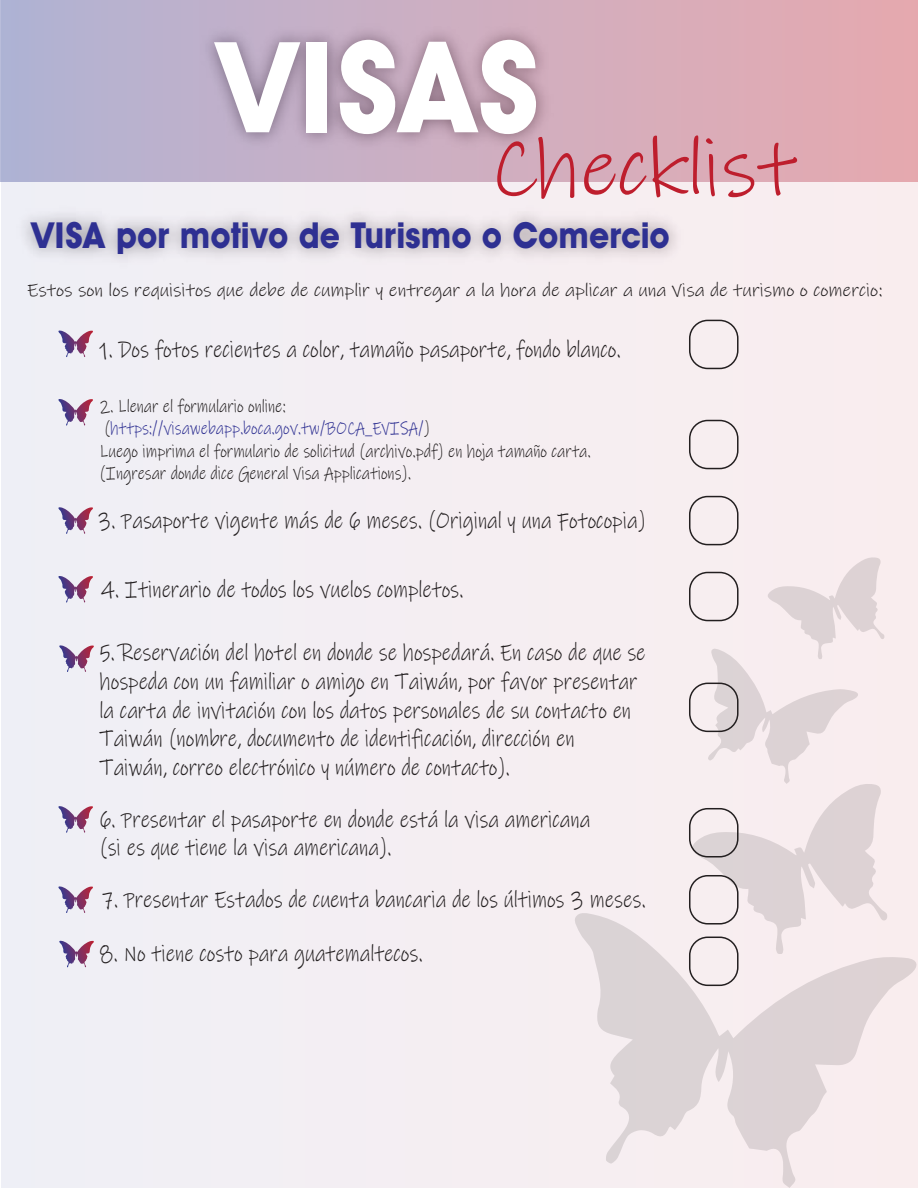
<style>
.page{position:relative;width:918px;height:1188px;background:#fff}
.page>*{position:absolute;margin:0;border:0;box-sizing:border-box;transform-origin:0 0}
.t1{font:700 127.5px "Avant Garde BQ";letter-spacing:-.01em;color:#fff;scale:.9 1}
.t2{font:82.65px "Ink Free";color:#be1e2d}
.t3{font:700 36.3px "Avant Garde BQ";color:#2e3092;scale:.9 1}
.t4{font:24px/28.8px "Ink Free";color:#231f20;scale:.83 1}
.t5{font:18.9px "Ink Free";color:#231f20}
.t6{font:18.45px/22px "Ink Free";color:#231f20;scale:.83 1}
.s1{color:#2e3092}
</style>
<div class="page">
<div style="left:2px;top:0;width:916px;height:1188px;background:#f4eef3"></div>
<svg style="left:0;top:0;width:918px;height:182px;background:#ceadbf"></svg>
<img style="left:191px;top:1px;width:371px;height:181px">
<svg style="left:575px;top:913px;width:341px;height:275px"></svg>
<svg style="left:692px;top:557px;width:195px;height:397px"></svg>
<svg style="left:58px;top:331px;width:35px;height:26px"></svg>
<svg style="left:59px;top:941px;width:35px;height:26px"></svg>
<svg style="left:58px;top:886px;width:35px;height:27px"></svg>
<svg style="left:58px;top:806px;width:35px;height:27px"></svg>
<div style="left:689px;top:320px;width:50px;height:49px;border:2px solid #231f20;border-radius:18px"></div>
<svg style="left:59px;top:645px;width:35px;height:27px"></svg>
<div style="left:689px;top:683px;width:50px;height:49px;border:2px solid #231f20;border-radius:18px"></div>
<div style="left:689px;top:808px;width:50px;height:50px;border:2px solid #231f20;border-radius:18px"></div>
<div style="left:689px;top:875px;width:50px;height:50px;border:2px solid #231f20;border-radius:18px"></div>
<div style="left:689px;top:937px;width:50px;height:49px;border:2px solid #231f20;border-radius:18px"></div>
<svg style="left:58px;top:576px;width:35px;height:27px"></svg>
<div style="left:689px;top:572px;width:50px;height:49px;border:2px solid #231f20;border-radius:18px"></div>
<svg style="left:58px;top:507px;width:35px;height:27px"></svg>
<div style="left:689px;top:496px;width:50px;height:49px;border:2px solid #231f20;border-radius:18px"></div>
<svg style="left:58px;top:399px;width:35px;height:27px"></svg>
<div style="left:689px;top:420px;width:50px;height:49px;border:2px solid #231f20;border-radius:18px"></div>
<h1 class="t1" style="left:214px;top:12px;width:362px">VISAS</h1>
<h2 class="t2" style="left:490px;top:120px;width:308px">Checklist</h2>
<h3 class="t3" style="left:31px;top:214px;width:712px">VISA por motivo de Turismo o Comercio</h3>
<p class="t5" style="left:27px;top:279px;width:857px">Estos son los requisitos que debe de cumplir y entregar a la hora de aplicar a una Visa de turismo o comercio:</p>
<p class="t4" style="left:100px;top:336px;width:629px">1. Dos fotos recientes a color, tamaño pasaporte, fondo blanco.</p>
<p class="t6" style="left:100px;top:396px;width:593px">2. Llenar el formulario online: (<span class="s1">https://visawebapp.boca.gov.tw/BOCA_EVISA/</span>)<br>Luego imprima el formulario de solicitud (archivo.pdf) en hoja tamaño carta. (Ingresar donde dice General Visa Applications).</p>
<p class="t4" style="left:97px;top:507px;width:662px">3. Pasaporte vigente más de 6 meses. (Original y una Fotocopia)</p>
<p class="t4" style="left:101px;top:575px;width:438px">4. Itinerario de todos los vuelos completos.</p>
<p class="t4" style="left:100px;top:639px;width:659px">5. Reservación del hotel en donde se hospedará. En caso de que se hospeda con un familiar o amigo en Taiwán, por favor presentar la carta de invitación con los datos personales de su contacto en Taiwán (nombre, documento de identificación, dirección en Taiwán, correo electrónico y número de contacto).</p>
<p class="t4" style="left:100px;top:805px;width:593px">6. Presentar el pasaporte en donde está la visa americana (si es que tiene la visa americana).</p>
<p class="t4" style="left:102px;top:886px;width:657px">7. Presentar Estados de cuenta bancaria de los últimos 3 meses.</p>
<p class="t4" style="left:100px;top:940px;width:391px">8. No tiene costo para guatemaltecos.</p>
</div>
